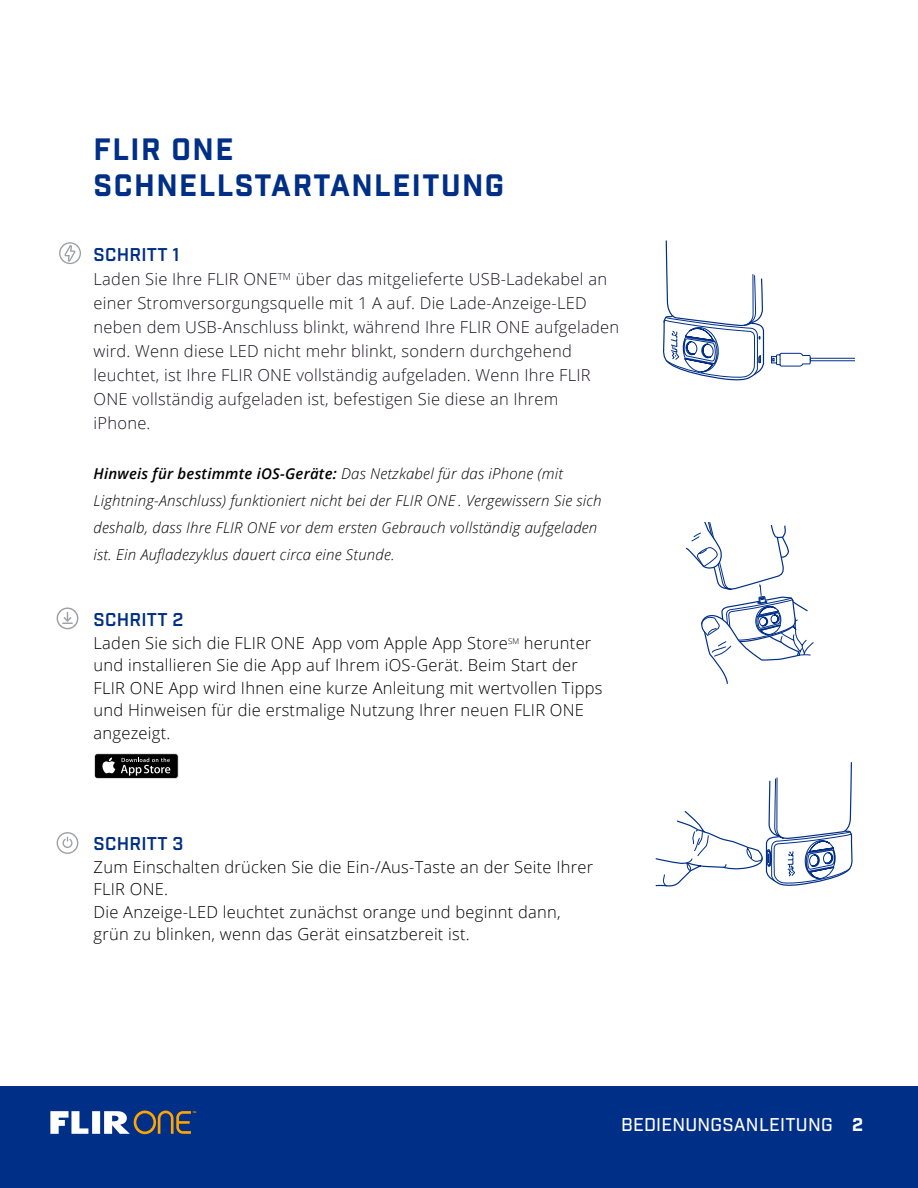
<style>
.page{position:relative;width:918px;height:1188px;background:#fff}
.page>*{position:absolute;margin:0;border:0;box-sizing:border-box;transform-origin:0 0}
.t1{font:700 30px/36px "Industry";letter-spacing:.05em;color:#002f87}
.t2{font:600 18px "Industry";letter-spacing:.015em;color:#002f87}
.t3{font:500 18px "Industry";letter-spacing:.015em;color:#fff}
.t4{font:300 16.5px/22.5px "Open Sans";letter-spacing:.015em;color:#000}
.t5{font:300 16.5px/24px "Open Sans";letter-spacing:.015em;color:#191421}
.t6{font:italic 300 15px/27px "Open Sans";letter-spacing:.015em;color:#000}
.t7{font:700 2.55px "Myriad Pro";color:#ffa400}
.s1{font-weight:600}
.s2{font-weight:700}
</style>
<div class="page">
<div style="left:0;top:1086px;width:918px;height:102px;background:#002f87"></div>
<svg style="left:50px;top:1111px;width:141px;height:23px"></svg>
<svg style="left:685px;top:521px;width:129px;height:163px"></svg>
<svg style="left:771px;top:353px;width:84px;height:14px"></svg>
<svg style="left:663px;top:240px;width:102px;height:141px"></svg>
<svg style="left:655px;top:762px;width:198px;height:125px"></svg>
<svg style="left:59px;top:242px;width:22px;height:22px"></svg>
<svg style="left:57px;top:607px;width:21px;height:22px"></svg>
<svg style="left:57px;top:832px;width:21px;height:22px"></svg>
<div style="left:95px;top:754px;width:83px;height:24px;background:#000;border-radius:2px"></div>
<svg style="left:102px;top:758px;width:13px;height:15px"></svg>
<svg style="left:121px;top:758px;width:49px;height:18px"></svg>
<h1 class="t1" style="left:94px;top:133px;width:412px">FLIR ONE<br>SCHNELLSTARTANLEITUNG</h1>
<p class="t2" style="left:94px;top:244px;width:88px">SCHRITT 1</p>
<p class="t5" style="left:94px;top:267px;width:527px">Laden Sie Ihre FLIR ONE<sup>TM</sup> über das mitgelieferte USB-Ladekabel an einer Stromversorgungsquelle mit 1 A auf. Die Lade-Anzeige-LED neben dem USB-Anschluss blinkt, während Ihre FLIR ONE aufgeladen wird. Wenn diese LED nicht mehr blinkt, sondern durchgehend leuchtet, ist Ihre FLIR ONE vollständig aufgeladen. Wenn Ihre FLIR ONE vollständig aufgeladen ist, befestigen Sie diese an Ihrem iPhone.</p>
<p class="t6" style="left:94px;top:459px;width:510px"><span class="s1">Hinweis für bestimmte iOS-Geräte:</span> Das Netzkabel für das iPhone (mit Lightning-Anschluss) funktioniert nicht bei der FLIR ONE . Vergewissern Sie sich deshalb, dass Ihre FLIR ONE vor dem ersten Gebrauch vollständig aufgeladen ist. Ein Aufladezyklus dauert circa eine Stunde.</p>
<p class="t2" style="left:94px;top:609px;width:91px">SCHRITT 2</p>
<p class="t4" style="left:94px;top:631px;width:511px">Laden Sie sich die FLIR ONE App vom Apple App Store<sup>SM</sup> herunter und installieren Sie die App auf Ihrem iOS-Gerät. Beim Start der FLIR ONE App wird Ihnen eine kurze Anleitung mit wertvollen Tipps und Hinweisen für die erstmalige Nutzung Ihrer neuen FLIR ONE angezeigt.</p>
<p class="t2" style="left:94px;top:833px;width:91px">SCHRITT 3</p>
<p class="t4" style="left:94px;top:855px;width:501px">Zum Einschalten drücken Sie die Ein-/Aus-Taste an der Seite Ihrer FLIR ONE.<br>Die Anzeige-LED leuchtet zunächst orange und beginnt dann, grün zu blinken, wenn das Gerät einsatzbereit ist.</p>
<p class="t7" style="left:193px;top:1110px;width:5px">TM</p>
<p class="t3" style="left:621px;top:1114px;width:243px">BEDIENUNGSANLEITUNG <span class="s2">2</span></p>
</div>
